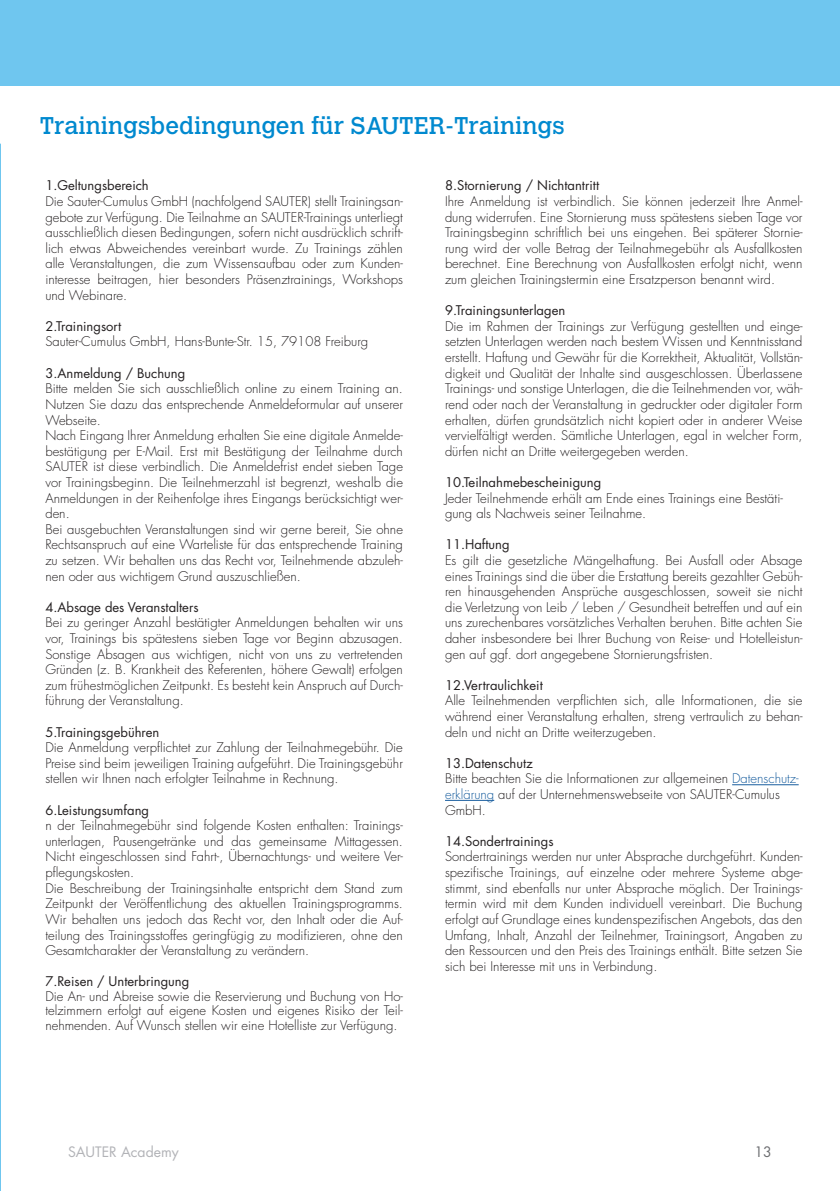
<style>
.page{position:relative;width:840px;height:1191px;background:#fff}
.page>*{position:absolute;margin:0;border:0;box-sizing:border-box;transform-origin:0 0}
.t1{font:24px "Calvert MT Pro";color:#0089cf}
.t2{font:14px "Futura LT Pro";color:#b2b3b7}
.t3{font:14px "Futura LT Pro";color:#6c6d70}
.t4{font:300 13px/15.6px "Futura LT Pro";color:#231f20;text-align:justify}
.t5{font:13px "Futura LT Pro";color:#231f20}
.s1{color:#175d9e}
</style>
<div class="page">
<div style="left:0;top:0;width:839px;height:85px;background:#6fc6ef"></div>
<hr style="left:0;top:144px;width:1px;height:1047px;background:#6fc6ef">
<hr style="left:731px;top:784px;width:67px;height:1px;background:#175d9e">
<hr style="left:445px;top:800px;width:49px;height:1px;background:#175d9e">
<p class="t1" style="left:40px;top:112px;width:526px">Trainingsbedingungen für SAUTER-Trainings</p>
<p class="t5" style="left:45px;top:177px;width:105px">1.Geltungsbereich</p>
<p class="t4" style="left:45px;top:194px;width:359px">Die Sauter-Cumulus GmbH (nachfolgend SAUTER) stellt Trainingsan&shy;gebote zur Verfügung. Die Teilnahme an SAUTER-Trainings unterliegt ausschließlich diesen Bedingungen, sofern nicht ausdrücklich schrift&shy;lich etwas Abweichendes vereinbart wurde. Zu Trainings zählen alle Veranstaltungen, die zum Wissensaufbau oder zum Kunden&shy;interesse beitragen, hier besonders Präsenztrainings, Workshops und Webinare.</p>
<p class="t5" style="left:45px;top:317px;width:77px">2.Trainingsort</p>
<p class="t4" style="left:45px;top:334px;width:324px">Sauter-Cumulus GmbH, Hans-Bunte-Str. 15, 79108 Freiburg</p>
<p class="t5" style="left:45px;top:364px;width:141px">3.Anmeldung / Buchung</p>
<p class="t4" style="left:45px;top:381px;width:359px">Bitte melden Sie sich ausschließlich online zu einem Training an.<br>Nutzen Sie dazu das entsprechende Anmeldeformular auf unserer Webseite.</p>
<p class="t4" style="left:45px;top:428px;width:359px">Nach Eingang Ihrer Anmeldung erhalten Sie eine digitale Anmelde&shy;bestätigung per E-Mail. Erst mit Bestätigung der Teilnahme durch SAUTER ist diese verbindlich. Die Anmeldefrist endet sieben Tage vor Trainingsbeginn. Die Teilnehmerzahl ist begrenzt, weshalb die Anmeldungen in der Reihenfolge ihres Eingangs berücksichtigt wer&shy;den.</p>
<p class="t4" style="left:45px;top:521px;width:359px">Bei ausgebuchten Veranstaltungen sind wir gerne bereit, Sie ohne Rechtsanspruch auf eine Warteliste für das entsprechende Training zu setzen. Wir behalten uns das Recht vor, Teilnehmende abzuleh&shy;nen oder aus wichtigem Grund auszuschließen.</p>
<p class="t5" style="left:45px;top:598px;width:155px">4.Absage des Veranstalters</p>
<p class="t4" style="left:45px;top:615px;width:359px">Bei zu geringer Anzahl bestätigter Anmeldungen behalten wir uns vor, Trainings bis spätestens sieben Tage vor Beginn abzusagen.<br>Sonstige Absagen aus wichtigen, nicht von uns zu vertretenden Gründen (z. B. Krankheit des Referenten, höhere Gewalt) erfolgen zum frühestmöglichen Zeitpunkt. Es besteht kein Anspruch auf Durch&shy;führung der Veranstaltung.</p>
<p class="t5" style="left:45px;top:723px;width:115px">5.Trainingsgebühren</p>
<p class="t4" style="left:45px;top:740px;width:359px">Die Anmeldung verpflichtet zur Zahlung der Teilnahmegebühr. Die Preise sind beim jeweiligen Training aufgeführt. Die Trainingsgebühr stellen wir Ihnen nach erfolgter Teilnahme in Rechnung.</p>
<p class="t5" style="left:45px;top:801px;width:105px">6.Leistungsumfang</p>
<p class="t4" style="left:45px;top:818px;width:359px">n der Teilnahmegebühr sind folgende Kosten enthalten: Trainings&shy;unterlagen, Pausengetränke und das gemeinsame Mittagessen.<br>Nicht eingeschlossen sind Fahrt-, Übernachtungs- und weitere Ver&shy;pflegungskosten.</p>
<p class="t4" style="left:45px;top:880px;width:359px">Die Beschreibung der Trainingsinhalte entspricht dem Stand zum Zeitpunkt der Veröffentlichung des aktuellen Trainingsprogramms.<br>Wir behalten uns jedoch das Recht vor, den Inhalt oder die Auf&shy;teilung des Trainingsstoffes geringfügig zu modifizieren, ohne den Gesamtcharakter der Veranstaltung zu verändern.</p>
<p class="t5" style="left:45px;top:972px;width:145px">7.Reisen / Unterbringung</p>
<p class="t4" style="left:45px;top:989px;width:359px;line-height:14.4px">Die An- und Abreise sowie die Reservierung und Buchung von Ho&shy;telzimmern erfolgt auf eigene Kosten und eigenes Risiko der Teil&shy;nehmenden. Auf Wunsch stellen wir eine Hotelliste zur Verfügung.</p>
<p class="t5" style="left:445px;top:177px;width:155px">8.Stornierung / Nichtantritt</p>
<p class="t4" style="left:445px;top:194px;width:359px">Ihre Anmeldung ist verbindlich. Sie können jederzeit Ihre Anmel&shy;dung widerrufen. Eine Stornierung muss spätestens sieben Tage vor Trainingsbeginn schriftlich bei uns eingehen. Bei späterer Stornie&shy;rung wird der volle Betrag der Teilnahmegebühr als Ausfallkosten berechnet. Eine Berechnung von Ausfallkosten erfolgt nicht, wenn zum gleichen Trainingstermin eine Ersatzperson benannt wird.</p>
<p class="t5" style="left:445px;top:301px;width:122px">9.Trainingsunterlagen</p>
<p class="t4" style="left:445px;top:318px;width:359px">Die im Rahmen der Trainings zur Verfügung gestellten und einge&shy;setzten Unterlagen werden nach bestem Wissen und Kenntnisstand erstellt. Haftung und Gewähr für die Korrektheit, Aktualität, Vollstän&shy;digkeit und Qualität der Inhalte sind ausgeschlossen. Überlassene Trainings- und sonstige Unterlagen, die die Teilnehmenden vor, wäh&shy;rend oder nach der Veranstaltung in gedruckter oder digitaler Form erhalten, dürfen grundsätzlich nicht kopiert oder in anderer Weise vervielfältigt werden. Sämtliche Unterlagen, egal in welcher Form, dürfen nicht an Dritte weitergegeben werden.</p>
<p class="t5" style="left:445px;top:473px;width:158px">10.Teilnahmebescheinigung</p>
<p class="t4" style="left:445px;top:490px;width:339px">Jeder Teilnehmende erhält am Ende eines Trainings eine Bestäti&shy;gung als Nachweis seiner Teilnahme.</p>
<p class="t5" style="left:445px;top:535px;width:66px">11.Haftung</p>
<p class="t4" style="left:445px;top:552px;width:359px">Es gilt die gesetzliche Mängelhaftung. Bei Ausfall oder Absage eines Trainings sind die über die Erstattung bereits gezahlter Gebüh&shy;ren hinausgehenden Ansprüche ausgeschlossen, soweit sie nicht die Verletzung von Leib / Leben / Gesundheit betreffen und auf ein uns zurechenbares vorsätzliches Verhalten beruhen. Bitte achten Sie daher insbesondere bei Ihrer Buchung von Reise- und Hotelleistun&shy;gen auf ggf. dort angegebene Stornierungsfristen.</p>
<p class="t5" style="left:445px;top:676px;width:99px">12.Vertraulichkeit</p>
<p class="t4" style="left:445px;top:693px;width:359px">Alle Teilnehmenden verpflichten sich, alle Informationen, die sie während einer Veranstaltung erhalten, streng vertraulich zu behan&shy;deln und nicht an Dritte weiterzugeben.</p>
<p class="t5" style="left:445px;top:754px;width:89px">13.Datenschutz</p>
<p class="t4" style="left:445px;top:771px;width:355px;text-align:left">Bitte beachten Sie die Informationen zur allgemeinen <span class="s1">Datenschutz&shy;erklärung</span> auf der Unternehmenswebseite von SAUTER-Cumulus<br>GmbH.</p>
<p class="t5" style="left:445px;top:832px;width:110px">14.Sondertrainings</p>
<p class="t4" style="left:445px;top:849px;width:359px">Sondertrainings werden nur unter Absprache durchgeführt. Kunden&shy;spezifische Trainings, auf einzelne oder mehrere Systeme abge&shy;stimmt, sind ebenfalls nur unter Absprache möglich. Der Trainings&shy;termin wird mit dem Kunden individuell vereinbart. Die Buchung erfolgt auf Grundlage eines kundenspezifischen Angebots, das den Umfang, Inhalt, Anzahl der Teilnehmer, Trainingsort, Angaben zu den Ressourcen und den Preis des Trainings enthält. Bitte setzen Sie sich bei Interesse mit uns in Verbindung.</p>
<p class="t2" style="left:68px;top:1142px;width:112px">SAUTER Academy</p>
<p class="t3" style="left:754px;top:1142px;width:19px">13</p>
</div>
